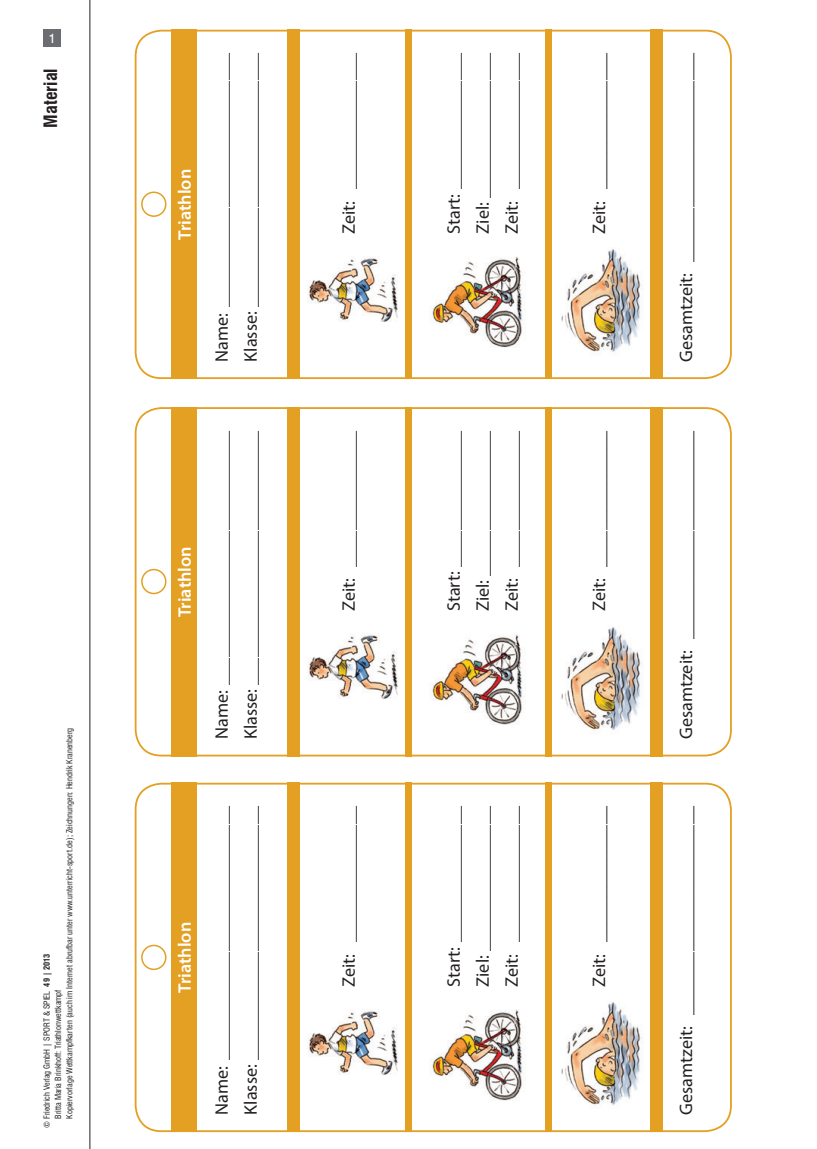
<style>
.page{position:relative;width:817px;height:1149px;background:#fff}
.page>*{position:absolute;margin:0;border:0;box-sizing:border-box;transform-origin:0 0}
.t1{font:18.15px/29px "Myriad Pro";color:#231f20}
.t2{font:600 18.15px "Myriad Pro";color:#fff}
.t3{font:700 condensed 18px "Swiss 721 BT";color:#231f20}
.t4{font:13.5px "Swiss 721 BT";color:#fff}
.t5{font:condensed 8.25px/11.2px "Swiss 721 BT";color:#231f20}
.s1{font-weight:700}
</style>
<div class="page">
<hr style="left:90px;top:0;width:1px;height:1148px;background:#231f20">
<div style="left:44px;top:30px;width:17px;height:17px;background:#6c6d70"></div>
<div style="left:135px;top:782px;width:596px;height:349px;border:2px solid #e3a023;border-radius:26px"></div>
<img style="left:551px;top:993px;width:90px;height:125px">
<img style="left:431px;top:1009px;width:93px;height:92px">
<img style="left:307px;top:1011px;width:91px;height:64px">
<div style="left:171px;top:782px;width:26px;height:349px;background:#e3a023"></div>
<div style="left:287px;top:782px;width:13px;height:349px;background:#e3a023"></div>
<div style="left:405px;top:782px;width:6px;height:349px;background:#e3a023"></div>
<div style="left:545px;top:782px;width:6px;height:349px;background:#e3a023"></div>
<div style="left:649px;top:782px;width:13px;height:349px;background:#e3a023"></div>
<div style="left:135px;top:407px;width:596px;height:349px;border:2px solid #e3a023;border-radius:26px"></div>
<img style="left:551px;top:618px;width:90px;height:125px">
<img style="left:431px;top:634px;width:92px;height:91px">
<img style="left:307px;top:635px;width:91px;height:64px">
<div style="left:171px;top:407px;width:26px;height:349px;background:#e3a023"></div>
<div style="left:287px;top:407px;width:13px;height:349px;background:#e3a023"></div>
<div style="left:405px;top:407px;width:6px;height:349px;background:#e3a023"></div>
<div style="left:545px;top:407px;width:6px;height:349px;background:#e3a023"></div>
<div style="left:649px;top:407px;width:13px;height:349px;background:#e3a023"></div>
<div style="left:135px;top:30px;width:596px;height:349px;border:2px solid #e3a023;border-radius:26px"></div>
<img style="left:551px;top:241px;width:90px;height:125px">
<img style="left:431px;top:256px;width:93px;height:92px">
<img style="left:307px;top:258px;width:91px;height:64px">
<div style="left:171px;top:30px;width:26px;height:349px;background:#e3a023"></div>
<div style="left:287px;top:30px;width:13px;height:349px;background:#e3a023"></div>
<div style="left:405px;top:30px;width:6px;height:349px;background:#e3a023"></div>
<div style="left:545px;top:30px;width:6px;height:349px;background:#e3a023"></div>
<div style="left:649px;top:30px;width:13px;height:349px;background:#e3a023"></div>
<div style="left:141px;top:944px;width:25px;height:25px;border:2px solid #e3a023;border-radius:50%"></div>
<div style="left:141px;top:568px;width:25px;height:26px;border:2px solid #e3a023;border-radius:50%"></div>
<div style="left:141px;top:191px;width:25px;height:26px;border:2px solid #e3a023;border-radius:50%"></div>
<p class="t4" style="left:48px;top:30px;width:9px">1</p>
<p class="t3" style="left:40px;top:127px;width:61px;rotate:-90deg">Material</p>
<p class="t5" style="left:41px;top:1118px;width:392px;text-indent:-9px;rotate:-90deg">© Friedrich Verlag GmbH | Sport &amp; Spiel <span class="s1">49 | 2013<br></span>Britta Maria Brinkhoff: triathlonwettkampf<br>Kopiervorlage Wettkampfkarten (auch im internet abrufbar unter www.unterricht-sport.de); Zeichnungen: Hendrik Kranenberg</p>
<p class="t2" style="left:173px;top:240px;width:72px;rotate:-90deg">Triathlon</p>
<p class="t1" style="left:207px;top:361px;width:310px;rotate:-90deg">Name: ____________________________<br>Klasse: ____________________________</p>
<p class="t1" style="left:334px;top:234px;width:182px;rotate:-90deg">Zeit: _______________</p>
<p class="t1" style="left:439px;top:234px;width:182px;text-align:justify;rotate:-90deg">Start: _______________ Ziel: ________________ Zeit: _______________</p>
<p class="t1" style="left:584px;top:234px;width:182px;rotate:-90deg">Zeit: _______________</p>
<p class="t1" style="left:671px;top:361px;width:310px;rotate:-90deg">Gesamtzeit: _______________________</p>
<p class="t2" style="left:173px;top:617px;width:72px;rotate:-90deg">Triathlon</p>
<p class="t1" style="left:207px;top:739px;width:310px;rotate:-90deg">Name: ____________________________<br>Klasse: ____________________________</p>
<p class="t1" style="left:334px;top:611px;width:182px;rotate:-90deg">Zeit: _______________</p>
<p class="t1" style="left:439px;top:611px;width:182px;text-align:justify;rotate:-90deg">Start: _______________ Ziel: ________________ Zeit: _______________</p>
<p class="t1" style="left:584px;top:611px;width:182px;rotate:-90deg">Zeit: _______________</p>
<p class="t1" style="left:671px;top:739px;width:310px;rotate:-90deg">Gesamtzeit: _______________________</p>
<p class="t2" style="left:173px;top:992px;width:72px;rotate:-90deg">Triathlon</p>
<p class="t1" style="left:207px;top:1114px;width:310px;rotate:-90deg">Name: ____________________________<br>Klasse: ____________________________</p>
<p class="t1" style="left:334px;top:986px;width:182px;rotate:-90deg">Zeit: _______________</p>
<p class="t1" style="left:439px;top:986px;width:182px;text-align:justify;rotate:-90deg">Start: _______________ Ziel: ________________ Zeit: _______________</p>
<p class="t1" style="left:584px;top:986px;width:182px;rotate:-90deg">Zeit: _______________</p>
<p class="t1" style="left:671px;top:1114px;width:310px;rotate:-90deg">Gesamtzeit: _______________________</p>
</div>
